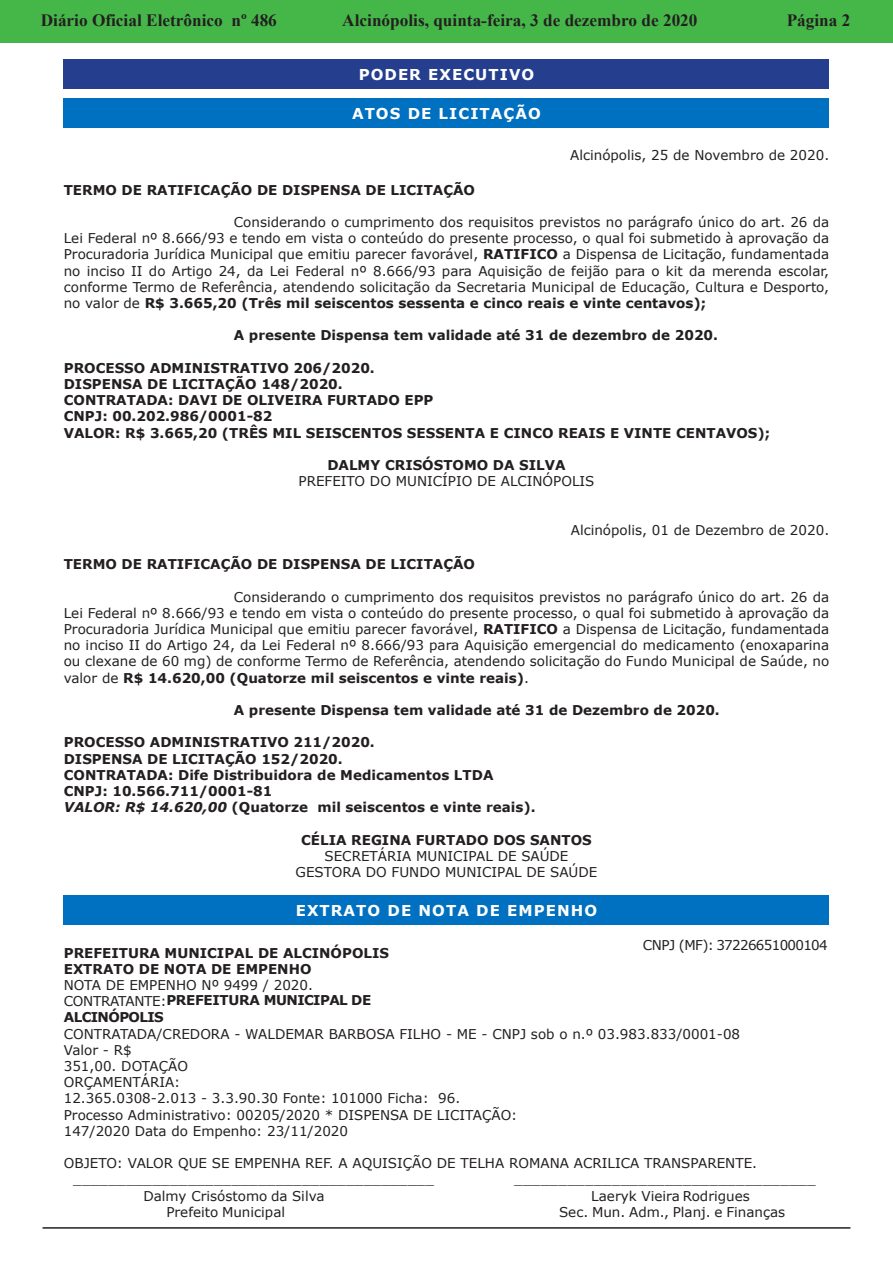
<style>
.page{position:relative;width:893px;height:1263px;background:#fff}
.page>*{position:absolute;margin:0;border:0;box-sizing:border-box;transform-origin:0 0}
.t1{font:700 17.25px "Times New Roman";color:#231f20}
.t2{font:700 15px "Verdana";letter-spacing:.07em;color:#fff}
.Body_Text{font:13.5px/16.2px "Verdana";color:#231f20}
.Recuo_de_corpo_de_te{font:700 13.5px "Verdana";color:#231f20}
.Título{font:700 13.5px "Verdana";color:#231f20}
.Body_Text-2{font:700 13.5px "Verdana";color:#231f20}
.Body_Text-3{font:13.5px "Verdana";letter-spacing:-.05em;color:#231f20}
.s1{font-weight:700}
.s2{font-style:italic}
</style>
<div class="page">
<div style="left:0;top:0;width:893px;height:43px;background:#45b749"></div>
<hr style="left:43px;top:1227px;width:807px;height:2px;background:#231f20">
<div style="left:64px;top:60px;width:765px;height:29px;background:#253f8e"></div>
<div style="left:64px;top:99px;width:765px;height:29px;background:#0070c0"></div>
<div style="left:64px;top:896px;width:765px;height:29px;background:#0070c0"></div>
<p class="t1" style="left:41px;top:7px;width:238px">Diário Oficial Eletrônico nº 486</p>
<p class="t1" style="left:342px;top:7px;width:357px">Alcinópolis, quinta-feira, 3 de dezembro de 2020</p>
<p class="t1" style="left:787px;top:7px;width:65px">Página 2</p>
<p class="t2" style="left:359px;top:64px;width:177px">PODER EXECUTIVO</p>
<p class="t2" style="left:352px;top:103px;width:190px">ATOS DE LICITAÇÃO</p>
<p class="Body_Text" style="left:570px;top:147px;width:261px">Alcinópolis, 25 de Novembro de 2020.</p>
<p class="Título" style="left:64px;top:180px;width:413px">TERMO DE RATIFICAÇÃO DE DISPENSA DE LICITAÇÃO</p>
<p class="Body_Text" style="left:64px;top:214px;width:767px;text-align:justify;text-indent:170px">Considerando o cumprimento dos requisitos previstos no parágrafo único do art. 26 da Lei Federal nº 8.666/93 e tendo em vista o conteúdo do presente processo, o qual foi submetido à aprovação da Procuradoria Jurídica Municipal que emitiu parecer favorável, <span class="s1">RATIFICO</span> a Dispensa de Licitação, fundamentada no inciso II do Artigo 24, da Lei Federal nº 8.666/93 para Aquisição de feijão para o kit da merenda escolar, conforme Termo de Referência, atendendo solicitação da Secretaria Municipal de Educação, Cultura e Desporto, no valor de <span class="s1">R$ 3.665,20 (Três mil seiscentos sessenta e cinco reais e vinte centavos);</span></p>
<p class="Recuo_de_corpo_de_te" style="left:234px;top:326px;width:486px">A presente Dispensa tem validade até 31 de dezembro de 2020.</p>
<p class="Recuo_de_corpo_de_te" style="left:64px;top:358px;width:313px">PROCESSO ADMINISTRATIVO 206/2020.</p>
<p class="Recuo_de_corpo_de_te" style="left:64px;top:375px;width:280px">DISPENSA DE LICITAÇÃO 148/2020.</p>
<p class="Recuo_de_corpo_de_te" style="left:64px;top:391px;width:371px">CONTRATADA: DAVI DE OLIVEIRA FURTADO EPP</p>
<p class="Recuo_de_corpo_de_te" style="left:64px;top:407px;width:210px">CNPJ: 00.202.986/0001-82</p>
<p class="Recuo_de_corpo_de_te" style="left:64px;top:423px;width:708px">VALOR: R$ 3.665,20 (TRÊS MIL SEISCENTOS SESSENTA E CINCO REAIS E VINTE CENTAVOS);</p>
<p class="Recuo_de_corpo_de_te" style="left:327px;top:456px;width:240px">DALMY CRISÓSTOMO DA SILVA</p>
<p class="Body_Text" style="left:299px;top:473px;width:297px">PREFEITO DO MUNICÍPIO DE ALCINÓPOLIS</p>
<p class="Body_Text" style="left:571px;top:522px;width:260px">Alcinópolis, 01 de Dezembro de 2020.</p>
<p class="Título" style="left:64px;top:555px;width:413px">TERMO DE RATIFICAÇÃO DE DISPENSA DE LICITAÇÃO</p>
<p class="Body_Text" style="left:64px;top:588px;width:767px;text-align:justify;text-indent:170px">Considerando o cumprimento dos requisitos previstos no parágrafo único do art. 26 da Lei Federal nº 8.666/93 e tendo em vista o conteúdo do presente processo, o qual foi submetido à aprovação da Procuradoria Jurídica Municipal que emitiu parecer favorável, <span class="s1">RATIFICO</span> a Dispensa de Licitação, fundamentada no inciso II do Artigo 24, da Lei Federal nº 8.666/93 para Aquisição emergencial do medicamento (enoxaparina ou clexane de 60 mg) de conforme Termo de Referência, atendendo solicitação do Fundo Municipal de Saúde, no valor de <span class="s1">R$ 14.620,00 (Quatorze mil seiscentos e vinte reais)</span>.</p>
<p class="Recuo_de_corpo_de_te" style="left:234px;top:700px;width:487px">A presente Dispensa tem validade até 31 de Dezembro de 2020.</p>
<p class="Recuo_de_corpo_de_te" style="left:64px;top:733px;width:313px">PROCESSO ADMINISTRATIVO 211/2020.</p>
<p class="Recuo_de_corpo_de_te" style="left:64px;top:749px;width:280px">DISPENSA DE LICITAÇÃO 152/2020.</p>
<p class="Recuo_de_corpo_de_te" style="left:64px;top:765px;width:431px">CONTRATADA: Dife Distribuidora de Medicamentos LTDA</p>
<p class="Recuo_de_corpo_de_te" style="left:64px;top:781px;width:210px">CNPJ: 10.566.711/0001-81</p>
<p class="Recuo_de_corpo_de_te" style="left:64px;top:798px;width:473px"><span class="s2">VALOR: R$ 14.620,00</span> (Quatorze mil seiscentos e vinte reais).</p>
<p class="Recuo_de_corpo_de_te" style="left:301px;top:830px;width:292px">CÉLIA REGINA FURTADO DOS SANTOS</p>
<p class="Body_Text" style="left:324px;top:847px;width:245px">SECRETÁRIA MUNICIPAL DE SAÚDE</p>
<p class="Body_Text" style="left:296px;top:864px;width:303px">GESTORA DO FUNDO MUNICIPAL DE SAÚDE</p>
<p class="t2" style="left:296px;top:900px;width:303px">EXTRATO DE NOTA DE EMPENHO</p>
<p class="Body_Text-2" style="left:64px;top:943px;width:327px">PREFEITURA MUNICIPAL DE ALCINÓPOLIS</p>
<p class="Body_Text-3" style="left:643px;top:936px;width:186px">CNPJ (MF): 37226651000104</p>
<p class="Body_Text-2" style="left:64px;top:959px;width:249px">EXTRATO DE NOTA DE EMPENHO</p>
<p class="Body_Text" style="left:64px;top:977px;width:309px;line-height:15.8px">NOTA DE EMPENHO Nº 9499 / 2020.<br>CONTRATANTE:<span class="s1">PREFEITURA MUNICIPAL DE<br>ALCINÓPOLIS</span></p>
<p class="Body_Text" style="left:64px;top:1025px;width:678px">CONTRATADA/CREDORA - WALDEMAR BARBOSA FILHO - ME - CNPJ sob o n.º 03.983.833/0001-08</p>
<p class="Body_Text" style="left:64px;top:1041px;width:126px">Valor - R$<br>351,00. DOTAÇÃO<br>ORÇAMENTÁRIA:</p>
<p class="Body_Text" style="left:64px;top:1090px;width:398px">12.365.0308-2.013 - 3.3.90.30 Fonte: 101000 Ficha: 96.</p>
<p class="Body_Text" style="left:64px;top:1106px;width:455px">Processo Administrativo: 00205/2020 * DISPENSA DE LICITAÇÃO:<br>147/2020 Data do Empenho: 23/11/2020</p>
<p class="Body_Text" style="left:64px;top:1155px;width:695px">OBJETO: VALOR QUE SE EMPENHA REF. A AQUISIÇÃO DE TELHA ROMANA ACRILICA TRANSPARENTE.</p>
<p class="Body_Text" style="left:73px;top:1171px;width:362px">_________________________________________</p>
<p class="Body_Text" style="left:514px;top:1171px;width:303px">__________________________________</p>
<p class="Body_Text" style="left:143px;top:1187px;width:183px">Dalmy Crisóstomo da Silva</p>
<p class="Body_Text" style="left:591px;top:1187px;width:160px">Laeryk Vieira Rodrigues</p>
<p class="Body_Text" style="left:166px;top:1203px;width:120px">Prefeito Municipal</p>
<p class="Body_Text" style="left:559px;top:1203px;width:228px">Sec. Mun. Adm., Planj. e Finanças</p>
</div>
